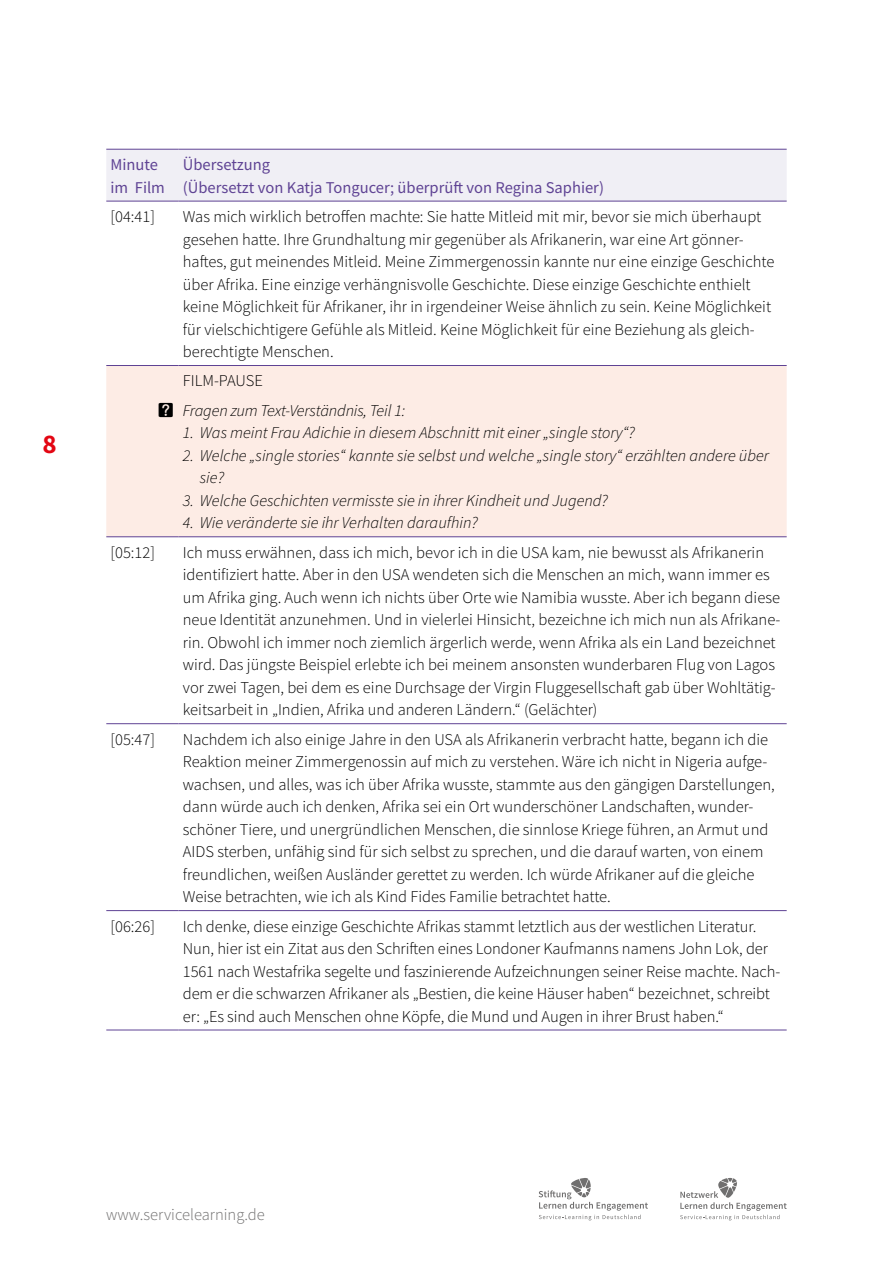
<style>
.page{position:relative;width:893px;height:1263px;background:#fff}
.page>*{position:absolute;margin:0;border:0;box-sizing:border-box;transform-origin:0 0}
.t1{font:700 27px "Source Sans Pro";color:#e30613}
.t2{font:300 16.5px/22.5px "Source Sans Pro";color:#000}
.t3{font:italic 300 16.5px/22.5px "Source Sans Pro";color:#000}
.t4{font:16.5px/22.5px "Source Sans Pro";color:#5f4394}
.t5{font:300 16.5px "Source Sans Pro";color:#706f6f}
</style>
<div class="page">
<svg style="left:539px;top:1178px;width:109px;height:42px"></svg>
<svg style="left:680px;top:1178px;width:107px;height:42px"></svg>
<div style="left:106px;top:150px;width:681px;height:51px;background:#f0eff5"></div>
<div style="left:106px;top:366px;width:681px;height:170px;background:#fdece5"></div>
<hr style="left:106px;top:149px;width:73px;height:1px;background:#5f4394">
<hr style="left:179px;top:149px;width:608px;height:1px;background:#5f4394">
<hr style="left:106px;top:201px;width:73px;height:1px;background:#5f4394">
<hr style="left:179px;top:201px;width:608px;height:1px;background:#5f4394">
<hr style="left:106px;top:365px;width:73px;height:1px;background:#5f4394">
<hr style="left:179px;top:365px;width:608px;height:1px;background:#5f4394">
<hr style="left:106px;top:536px;width:73px;height:1px;background:#5f4394">
<hr style="left:179px;top:536px;width:608px;height:1px;background:#5f4394">
<hr style="left:106px;top:723px;width:73px;height:1px;background:#5f4394">
<hr style="left:179px;top:723px;width:608px;height:1px;background:#5f4394">
<hr style="left:106px;top:910px;width:73px;height:1px;background:#5f4394">
<hr style="left:179px;top:910px;width:608px;height:1px;background:#5f4394">
<hr style="left:106px;top:1029px;width:73px;height:1px;background:#5f4394">
<hr style="left:179px;top:1029px;width:608px;height:1px;background:#5f4394">
<svg style="left:159px;top:403px;width:14px;height:14px"></svg>
<h1 class="t1" style="left:43px;top:426px;width:16px">8</h1>
<p class="t4" style="left:111px;top:153px;width:56px">Minute im Film</p>
<p class="t4" style="left:183px;top:153px;width:423px">Übersetzung<br>(Übersetzt von Katja Tongucer; überprüft von Regina Saphier)</p>
<p class="t2" style="left:111px;top:205px;width:46px">[04:41]</p>
<p class="t2" style="left:183px;top:205px;width:593px">Was mich wirklich betroffen machte: Sie hatte Mitleid mit mir, bevor sie mich überhaupt gesehen hatte. Ihre Grundhaltung mir gegenüber als Afrikanerin, war eine Art gönner&shy;haftes, gut meinendes Mitleid. Meine Zimmergenossin kannte nur eine einzige Geschichte über Afrika. Eine einzige verhängnisvolle Geschichte. Diese einzige Geschichte enthielt keine Möglichkeit für Afrikaner, ihr in irgendeiner Weise ähnlich zu sein. Keine Möglichkeit für vielschichtigere Gefühle als Mitleid. Keine Möglichkeit für eine Beziehung als gleich&shy;berechtigte Menschen.</p>
<p class="t2" style="left:183px;top:370px;width:82px">FILM-PAUSE</p>
<p class="t3" style="left:183px;top:399px;width:224px">Fragen zum Text-Verständnis, Teil 1:</p>
<p class="t3" style="left:183px;top:422px;width:454px">1. Was meint Frau Adichie in diesem Abschnitt mit einer „single story“?</p>
<p class="t3" style="left:200px;top:444px;width:571px;text-indent:-17px">2. Welche „single stories“ kannte sie selbst und welche „single story“ erzählten andere über sie?</p>
<p class="t3" style="left:183px;top:489px;width:427px">3. Welche Geschichten vermisste sie in ihrer Kindheit und Jugend?</p>
<p class="t3" style="left:183px;top:512px;width:297px">4. Wie veränderte sie ihr Verhalten daraufhin?</p>
<p class="t2" style="left:111px;top:541px;width:46px">[05:12]</p>
<p class="t2" style="left:183px;top:541px;width:599px">Ich muss erwähnen, dass ich mich, bevor ich in die USA kam, nie bewusst als Afrikanerin identifiziert hatte. Aber in den USA wendeten sich die Menschen an mich, wann immer es um Afrika ging. Auch wenn ich nichts über Orte wie Namibia wusste. Aber ich begann diese neue Identität anzunehmen. Und in vielerlei Hinsicht, bezeichne ich mich nun als Afrikane&shy;rin. Obwohl ich immer noch ziemlich ärgerlich werde, wenn Afrika als ein Land bezeichnet wird. Das jüngste Beispiel erlebte ich bei meinem ansonsten wunderbaren Flug von Lagos vor zwei Tagen, bei dem es eine Durchsage der Virgin Fluggesellschaft gab über Wohltätig&shy;keitsarbeit in „Indien, Afrika und anderen Ländern.“ (Gelächter)</p>
<p class="t2" style="left:111px;top:728px;width:46px">[05:47]</p>
<p class="t2" style="left:183px;top:728px;width:593px">Nachdem ich also einige Jahre in den USA als Afrikanerin verbracht hatte, begann ich die Reaktion meiner Zimmergenossin auf mich zu verstehen. Wäre ich nicht in Nigeria aufge&shy;wachsen, und alles, was ich über Afrika wusste, stammte aus den gängigen Darstellungen, dann würde auch ich denken, Afrika sei ein Ort wunderschöner Landschaften, wunder&shy;schöner Tiere, und unergründlichen Menschen, die sinnlose Kriege führen, an Armut und AIDS sterben, unfähig sind für sich selbst zu sprechen, und die darauf warten, von einem freundlichen, weißen Ausländer gerettet zu werden. Ich würde Afrikaner auf die gleiche Weise betrachten, wie ich als Kind Fides Familie betrachtet hatte.</p>
<p class="t2" style="left:111px;top:915px;width:46px">[06:26]</p>
<p class="t2" style="left:183px;top:915px;width:599px">Ich denke, diese einzige Geschichte Afrikas stammt letztlich aus der westlichen Literatur.<br>Nun, hier ist ein Zitat aus den Schriften eines Londoner Kaufmanns namens John Lok, der 1561 nach Westafrika segelte und faszinierende Aufzeichnungen seiner Reise machte. Nach&shy;dem er die schwarzen Afrikaner als „Bestien, die keine Häuser haben“ bezeichnet, schreibt er: „Es sind auch Menschen ohne Köpfe, die Mund und Augen in ihrer Brust haben.“</p>
<p class="t5" style="left:106px;top:1205px;width:160px">www.servicelearning.de</p>
</div>
